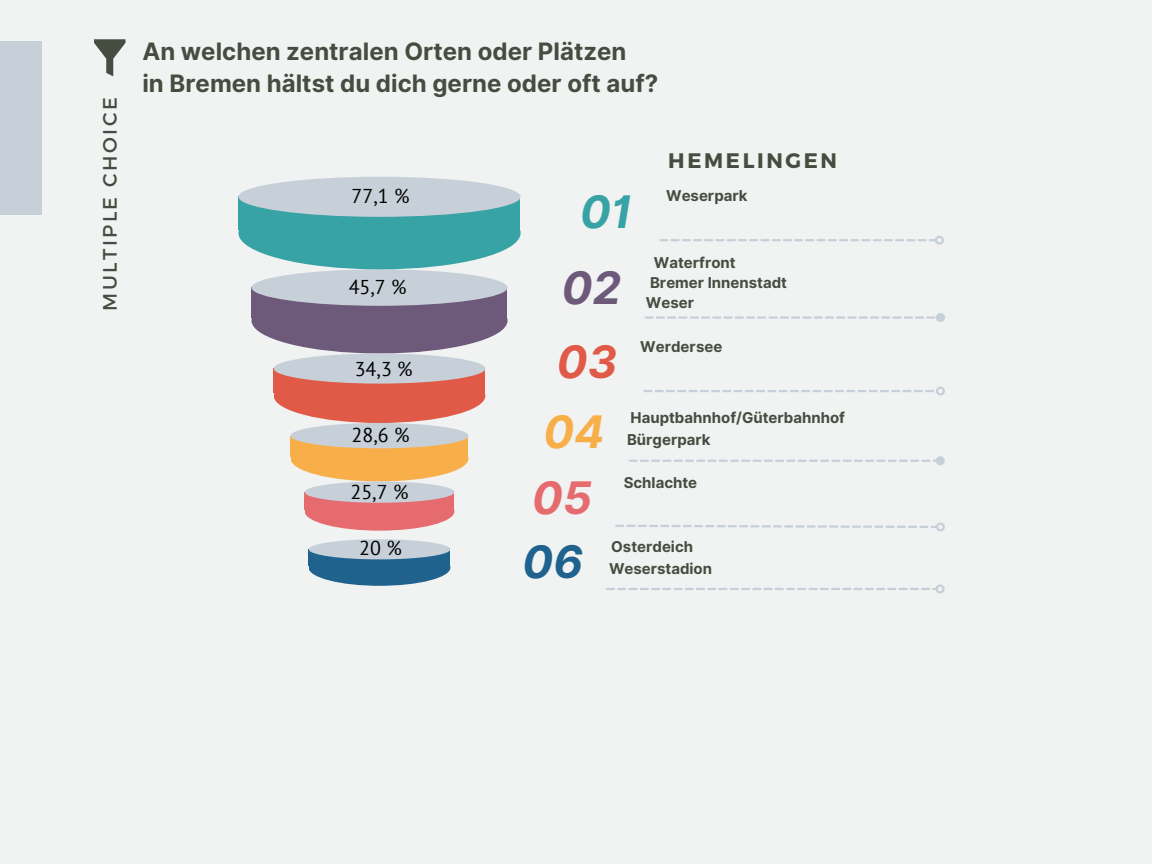
<style>
.page{position:relative;width:1152px;height:864px;background:#f1f2f2}
.page>*{position:absolute;margin:0;border:0;box-sizing:border-box;transform-origin:0 0}
.t1{font:italic 700 44.85px "Inter";color:#38a3a5}
.t2{font:italic 700 44.85px "Inter";color:#6d597a}
.t3{font:italic 700 44.85px "Inter";color:#e05a47}
.t4{font:italic 700 44.85px "Inter";color:#f9af49}
.t5{font:italic 700 44.85px "Inter";color:#e56b6f}
.t6{font:italic 700 44.85px "Inter";color:#1f628e}
.t7{font:700 24px/32.7px "Inter";color:#454d40}
.t8{font:700 21px "Montserrat";letter-spacing:.125em;color:#454d40}
.t9{font:19.95px "PT Sans";color:#000}
.t10{font:19.5px "Montserrat";letter-spacing:.125em;color:#454d40}
.t11{font:700 15px/19.8px "Inter";color:#454d40}
</style>
<div class="page">
<div style="left:0;top:41px;width:42px;height:174px;background:#c7d0d8"></div>
<div style="left:251px;top:288px;width:257px;height:65px;background:#6d597a;border-radius:50%"></div>
<div style="left:251px;top:288px;width:256px;height:30px;background:#6d597a"></div>
<div style="left:251px;top:269px;width:257px;height:37px;background:#c7d0d8;border-radius:50%"></div>
<div style="left:238px;top:197px;width:283px;height:72px;background:#38a3a5;border-radius:50%"></div>
<div style="left:238px;top:197px;width:282px;height:33px;background:#38a3a5"></div>
<div style="left:238px;top:177px;width:283px;height:40px;background:#c7d0d8;border-radius:50%"></div>
<div style="left:274px;top:369px;width:211px;height:54px;background:#e05a47;border-radius:50%"></div>
<div style="left:274px;top:369px;width:211px;height:24px;background:#e05a47"></div>
<div style="left:274px;top:353px;width:211px;height:31px;background:#c7d0d8;border-radius:50%"></div>
<div style="left:291px;top:436px;width:177px;height:45px;background:#f9af49;border-radius:50%"></div>
<div style="left:291px;top:436px;width:177px;height:21px;background:#f9af49"></div>
<div style="left:291px;top:423px;width:177px;height:25px;background:#c7d0d8;border-radius:50%"></div>
<div style="left:305px;top:492px;width:149px;height:39px;background:#e56b6f;border-radius:50%"></div>
<div style="left:305px;top:492px;width:149px;height:18px;background:#e56b6f"></div>
<div style="left:305px;top:481px;width:149px;height:22px;background:#c7d0d8;border-radius:50%"></div>
<svg style="left:94px;top:39px;width:32px;height:37px"></svg>
<svg style="left:659px;top:235px;width:285px;height:10px"></svg>
<svg style="left:645px;top:313px;width:300px;height:9px"></svg>
<svg style="left:643px;top:386px;width:302px;height:10px"></svg>
<svg style="left:629px;top:456px;width:316px;height:10px"></svg>
<svg style="left:615px;top:522px;width:330px;height:10px"></svg>
<div style="left:309px;top:549px;width:141px;height:37px;background:#1f628e;border-radius:50%"></div>
<div style="left:309px;top:549px;width:141px;height:17px;background:#1f628e"></div>
<div style="left:309px;top:539px;width:141px;height:20px;background:#c7d0d8;border-radius:50%"></div>
<svg style="left:606px;top:584px;width:339px;height:10px"></svg>
<h3 class="t10" style="left:97px;top:311px;width:215px;rotate:-90deg">MULTIPLE CHOICE</h3>
<h2 class="t7" style="left:142px;top:35px;width:517px">An welchen zentralen Orten oder Plätzen<br>in Bremen hältst du dich gerne oder oft auf?</h2>
<h3 class="t8" style="left:668px;top:147px;width:170px">HEMELINGEN</h3>
<h3 class="t9" style="left:352px;top:183px;width:59px">77,1 %</h3>
<h3 class="t9" style="left:349px;top:274px;width:59px">45,7 %</h3>
<h3 class="t9" style="left:355px;top:356px;width:59px">34,3 %</h3>
<h3 class="t9" style="left:352px;top:422px;width:59px">28,6 %</h3>
<h3 class="t9" style="left:351px;top:478px;width:59px">25,7 %</h3>
<h1 class="t1" style="left:580px;top:185px;width:54px">01</h1>
<p class="t11" style="left:666px;top:186px;width:83px">Weserpark</p>
<p class="t11" style="left:654px;top:252px;width:83px">Waterfront</p>
<h1 class="t2" style="left:562px;top:261px;width:61px">02</h1>
<h1 class="t3" style="left:557px;top:335px;width:62px">03</h1>
<h1 class="t4" style="left:543px;top:405px;width:63px">04</h1>
<h1 class="t5" style="left:532px;top:471px;width:61px">05</h1>
<p class="t11" style="left:646px;top:272px;width:143px">Bremer Innenstadt<br>Weser</p>
<p class="t11" style="left:640px;top:336px;width:83px">Werdersee</p>
<p class="t11" style="left:631px;top:407px;width:216px">Hauptbahnhof/Güterbahnhof</p>
<p class="t11" style="left:627px;top:430px;width:85px">Bürgerpark</p>
<p class="t11" style="left:624px;top:473px;width:75px">Schlachte</p>
<h3 class="t9" style="left:359px;top:534px;width:44px">20 %</h3>
<p class="t11" style="left:611px;top:537px;width:83px">Osterdeich</p>
<h1 class="t6" style="left:523px;top:535px;width:62px">06</h1>
<p class="t11" style="left:609px;top:559px;width:105px">Weserstadion</p>
</div>
